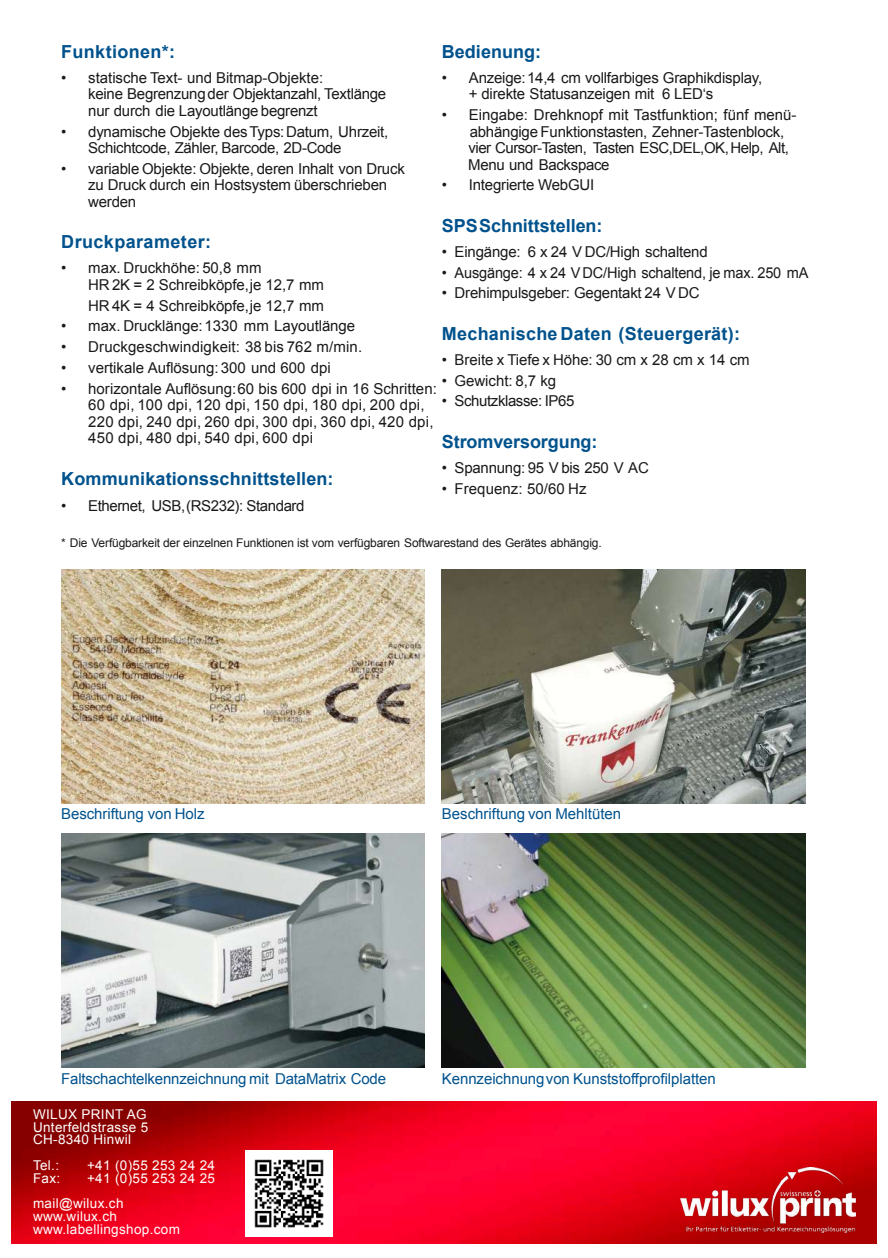
<style>
.page{position:relative;width:888px;height:1258px;background:#fff}
.page>*{position:absolute;margin:0;border:0;box-sizing:border-box;transform-origin:0 0}
.t1{font:700 18px "Arial";letter-spacing:.01em;color:#00528d}
.t2{font:15px/16.5px "Arial";letter-spacing:-.01em;color:#1a181b}
.t3{font:15px/16.5px "Arial";letter-spacing:.015em;color:#1a181b}
.t4{font:15px "Arial";letter-spacing:-.005em;color:#00528d}
.t5{font:15px "Arial";letter-spacing:.01em;color:#1a181b}
.t6{font:15px "Arial";letter-spacing:-.03em;color:#1a181b}
.t7{font:13.5px/12.8px "Arial";letter-spacing:.025em;color:#fff}
.t8{font:12px "Arial";letter-spacing:-.015em;color:#1a181b}
</style>
<div class="page">
<img style="left:61px;top:834px;width:364px;height:233px">
<img style="left:61px;top:569px;width:364px;height:234px">
<img style="left:442px;top:569px;width:363px;height:234px">
<img style="left:442px;top:834px;width:363px;height:233px">
<img style="left:12px;top:1102px;width:864px;height:142px">
<img style="left:680px;top:1167px;width:176px;height:65px">
<img style="left:246px;top:1150px;width:86px;height:87px">
<p class="t1" style="left:61px;top:45px;width:115px">Funktionen*:</p>
<p class="t2" style="left:88px;top:71px;width:299px;text-indent:-27px">• statische Text- und Bitmap-Objekte:<br>keine Begrenzungder Objektanzahl, Textlänge nur durch die Layoutlänge begrenzt</p>
<p class="t2" style="left:88px;top:124px;width:302px;text-indent:-27px">• dynamische Objekte desTyps:Datum, Uhrzeit,<br>Schichtcode, Zähler, Barcode, 2D-Code</p>
<p class="t2" style="left:88px;top:162px;width:318px;text-indent:-27px">• variable Objekte: Objekte, deren Inhalt von Druck zu Druck durch ein Hostsystem überschrieben werden</p>
<p class="t1" style="left:61px;top:235px;width:151px">Druckparameter:</p>
<p class="t2" style="left:88px;top:261px;width:237px;text-indent:-27px">• max. Druckhöhe:50,8 mm<br>HR 2K = 2 Schreibköpfe,je 12,7 mm</p>
<p class="t2" style="left:88px;top:298px;width:237px">HR 4K = 4 Schreibköpfe,je 12,7 mm</p>
<p class="t2" style="left:61px;top:319px;width:295px">• max. Drucklänge:1330 mm Layoutlänge</p>
<p class="t5" style="left:61px;top:341px;width:302px">• Druckgeschwindigkeit: 38 bis 762 m/min.</p>
<p class="t2" style="left:61px;top:361px;width:271px">• vertikale Auflösung:300 und 600 dpi</p>
<p class="t3" style="left:88px;top:381px;width:350px;text-indent:-27px">• horizontale Auflösung:60 bis 600 dpi in 16 Schritten:<br>60 dpi, 100 dpi, 120 dpi, 150 dpi, 180 dpi, 200 dpi, 220 dpi, 240 dpi, 260 dpi, 300 dpi, 360 dpi, 420 dpi, 450 dpi, 480 dpi, 540 dpi, 600 dpi</p>
<p class="t1" style="left:61px;top:471px;width:274px">Kommunikationsschnittstellen:</p>
<p class="t6" style="left:61px;top:500px;width:245px">• Ethernet, USB,(RS232): Standard</p>
<p class="t1" style="left:442px;top:45px;width:101px">Bedienung:</p>
<p class="t2" style="left:469px;top:71px;width:295px;text-indent:-27px">• Anzeige:14,4 cm vollfarbiges Graphikdisplay, + direkte Statusanzeigen mit 6 LED‘s</p>
<p class="t2" style="left:468px;top:108px;width:330px;text-indent:-26px">• Eingabe: Drehknopf mit Tastfunktion; fünf menü&shy;abhängige Funktionstasten, Zehner-Tastenblock, vier Cursor-Tasten, Tasten ESC,DEL,OK,Help, Alt, Menu und Backspace</p>
<p class="t2" style="left:442px;top:178px;width:154px">• Integrierte WebGUI</p>
<p class="t1" style="left:442px;top:219px;width:162px">SPSSchnittstellen:</p>
<p class="t2" style="left:442px;top:245px;width:267px">• Eingänge: 6 x 24 V DC/High schaltend</p>
<p class="t2" style="left:442px;top:265px;width:368px">• Ausgänge: 4 x 24 V DC/High schaltend, je max. 250 mA</p>
<p class="t2" style="left:442px;top:286px;width:259px">• Drehimpulsgeber: Gegentakt 24 V DC</p>
<p class="t1" style="left:442px;top:327px;width:300px">Mechanische Daten (Steuergerät):</p>
<p class="t2" style="left:442px;top:353px;width:309px">• Breite x Tiefe x Höhe: 30 cm x 28 cm x 14 cm</p>
<p class="t2" style="left:442px;top:373px;width:116px">• Gewicht: 8,7 kg</p>
<p class="t2" style="left:442px;top:394px;width:134px">• Schutzklasse: IP65</p>
<p class="t1" style="left:442px;top:435px;width:157px">Stromversorgung:</p>
<p class="t2" style="left:442px;top:461px;width:208px">• Spannung: 95 V bis 250 V AC</p>
<p class="t2" style="left:442px;top:481px;width:146px">• Frequenz: 50/60 Hz</p>
<p class="t8" style="left:61px;top:539px;width:542px">* Die Verfügbarkeit der einzelnen Funktionen ist vom verfügbaren Softwarestand des Gerätes abhängig.</p>
<p class="t4" style="left:61px;top:808px;width:145px">Beschriftung von Holz</p>
<p class="t4" style="left:442px;top:808px;width:181px">Beschriftung von Mehltüten</p>
<p class="t4" style="left:61px;top:1072px;width:326px">Faltschachtelkennzeichnung mit DataMatrix Code</p>
<p class="t7" style="left:33px;top:1109px;width:117px;text-align:justify">WILUX PRINT AG Unterfeldstrasse 5<br>CH-8340 Hinwil</p>
<p class="t7" style="left:33px;top:1160px;width:28px">Tel.:</p>
<p class="t7" style="left:87px;top:1160px;width:129px">+41 (0)55 253 24 24</p>
<p class="t7" style="left:33px;top:1173px;width:29px">Fax:</p>
<p class="t7" style="left:33px;top:1166px;width:183px;line-height:25.5px;text-indent:54px">+41 (0)55 253 24 25 mail@wilux.ch</p>
<p class="t7" style="left:33px;top:1211px;width:148px">www.wilux.ch www.labellingshop.com</p>
<p class="t4" style="left:442px;top:1073px;width:276px">Kennzeichnungvon Kunststoffprofilplatten</p>
</div>
